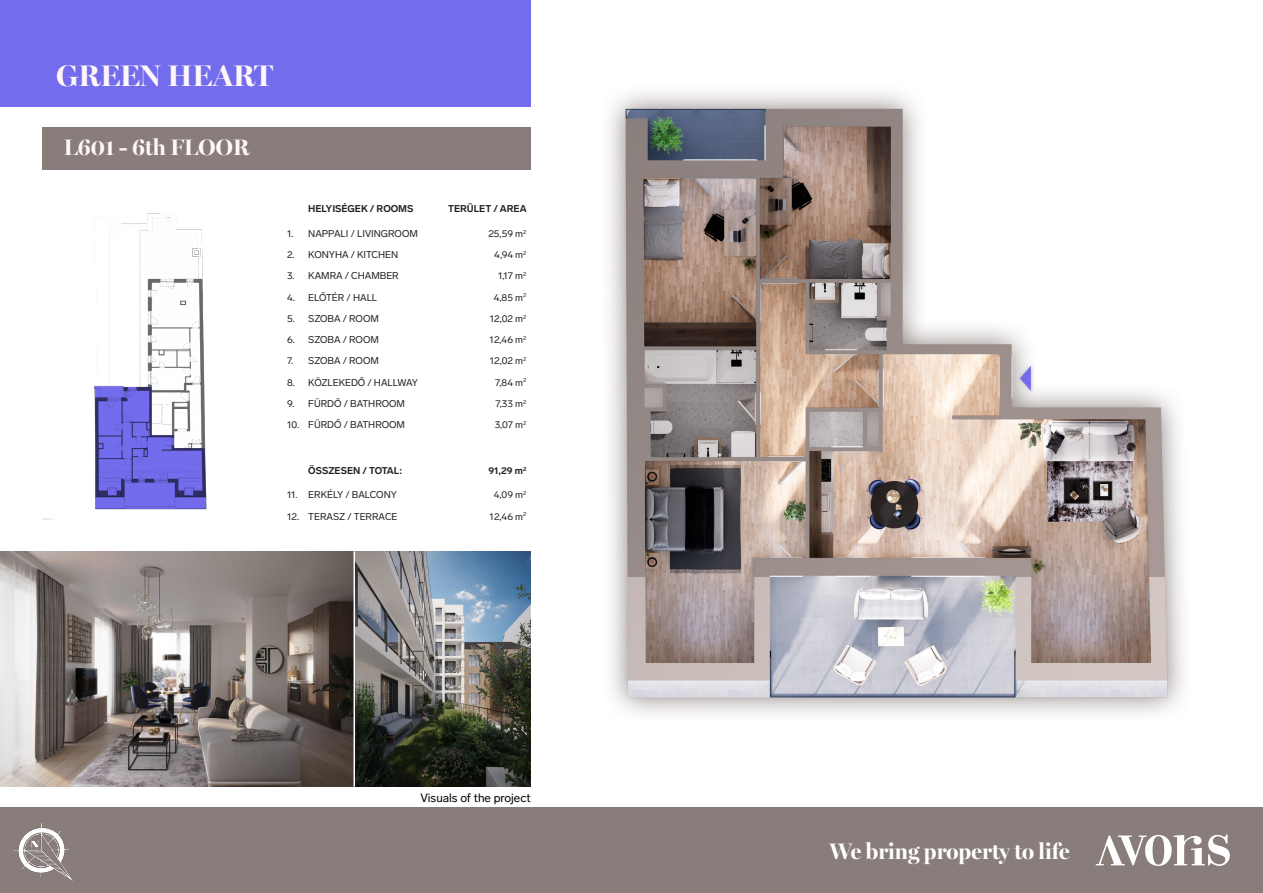
<style>
.page{position:relative;width:1263px;height:893px;background:#fff}
.page>*{position:absolute;margin:0;border:0;box-sizing:border-box;transform-origin:0 0}
.t1{font:700 30px "Miller Banner";color:#fef6f7}
.t2{font:700 22.5px "Miller Banner";color:#fff}
.t3{font:700 22.5px "Miller Banner";color:#fef6f7}
.t4{font:12px "Lab Grotesque";color:#000}
.t5{font:9.75px "Lab Grotesque";color:#231f20}
.t6{font:700 9.75px "Lab Grotesque";color:#231f20}
</style>
<div class="page">
<img style="left:0;top:551px;width:531px;height:236px">
<img style="left:609px;top:92px;width:575px;height:622px">
<div style="left:0;top:808px;width:1263px;height:85px;background:#887d7a"></div>
<div style="left:0;top:0;width:531px;height:106px;background:#736ced"></div>
<div style="left:43px;top:128px;width:488px;height:42px;background:#887d7a"></div>
<svg style="left:1096px;top:834px;width:134px;height:32px"></svg>
<img style="left:43px;top:213px;width:164px;height:307px">
<img style="left:13px;top:823px;width:60px;height:58px">
<hr style="left:353px;top:551px;width:2px;height:236px;background:#fff">
<p class="t1" style="left:56px;top:57px;width:218px">GREEN HEART</p>
<p class="t3" style="left:64px;top:133px;width:187px">L601 - 6th FLOOR</p>
<p class="t6" style="left:308px;top:203px;width:107px">HELYISÉGEK / ROOMS</p>
<p class="t6" style="left:448px;top:203px;width:80px">TERÜLET / AREA</p>
<p class="t5" style="left:287px;top:228px;width:8px">1.</p>
<p class="t5" style="left:308px;top:228px;width:111px">NAPPALI / LIVINGROOM</p>
<p class="t5" style="left:488px;top:228px;width:40px">25,59 m<sup>2</sup></p>
<p class="t5" style="left:287px;top:249px;width:9px">2.</p>
<p class="t5" style="left:308px;top:249px;width:91px">KONYHA / KITCHEN</p>
<p class="t5" style="left:494px;top:249px;width:34px">4,94 m<sup>2</sup></p>
<p class="t5" style="left:287px;top:270px;width:9px">3.</p>
<p class="t5" style="left:308px;top:270px;width:92px">KAMRA / CHAMBER</p>
<p class="t5" style="left:498px;top:270px;width:30px">1,17 m<sup>2</sup></p>
<p class="t5" style="left:287px;top:291px;width:9px">4.</p>
<p class="t5" style="left:308px;top:291px;width:70px">ELŐTÉR / HALL</p>
<p class="t5" style="left:494px;top:291px;width:34px">4,85 m<sup>2</sup></p>
<p class="t5" style="left:287px;top:313px;width:9px">5.</p>
<p class="t5" style="left:308px;top:313px;width:72px">SZOBA / ROOM</p>
<p class="t5" style="left:490px;top:313px;width:38px">12,02 m<sup>2</sup></p>
<p class="t5" style="left:287px;top:334px;width:9px">6.</p>
<p class="t5" style="left:308px;top:334px;width:72px">SZOBA / ROOM</p>
<p class="t5" style="left:489px;top:334px;width:38px">12,46 m<sup>2</sup></p>
<p class="t5" style="left:287px;top:355px;width:8px">7.</p>
<p class="t5" style="left:308px;top:355px;width:72px">SZOBA / ROOM</p>
<p class="t5" style="left:490px;top:355px;width:38px">12,02 m<sup>2</sup></p>
<p class="t5" style="left:287px;top:377px;width:9px">8.</p>
<p class="t5" style="left:308px;top:377px;width:111px">KÖZLEKEDŐ / HALLWAY</p>
<p class="t5" style="left:495px;top:377px;width:33px">7,84 m<sup>2</sup></p>
<p class="t5" style="left:287px;top:398px;width:9px">9.</p>
<p class="t5" style="left:308px;top:398px;width:98px">FÜRDŐ / BATHROOM</p>
<p class="t5" style="left:496px;top:398px;width:32px">7,33 m<sup>2</sup></p>
<p class="t5" style="left:287px;top:419px;width:14px">10.</p>
<p class="t5" style="left:308px;top:419px;width:98px">FÜRDŐ / BATHROOM</p>
<p class="t5" style="left:495px;top:419px;width:33px">3,07 m<sup>2</sup></p>
<p class="t6" style="left:308px;top:465px;width:95px">ÖSSZESEN / TOTAL:</p>
<p class="t6" style="left:488px;top:465px;width:39px">91,29 m<sup>2</sup></p>
<p class="t5" style="left:287px;top:489px;width:12px">11.</p>
<p class="t5" style="left:308px;top:489px;width:90px">ERKÉLY / BALCONY</p>
<p class="t5" style="left:494px;top:489px;width:34px">4,09 m<sup>2</sup></p>
<p class="t5" style="left:287px;top:510px;width:14px">12.</p>
<p class="t5" style="left:308px;top:510px;width:91px">TERASZ / TERRACE</p>
<p class="t5" style="left:489px;top:510px;width:38px">12,46 m<sup>2</sup></p>
<p class="t4" style="left:420px;top:790px;width:112px">Visuals of the project</p>
<p class="t2" style="left:830px;top:838px;width:242px">We bring property to life</p>
</div>
